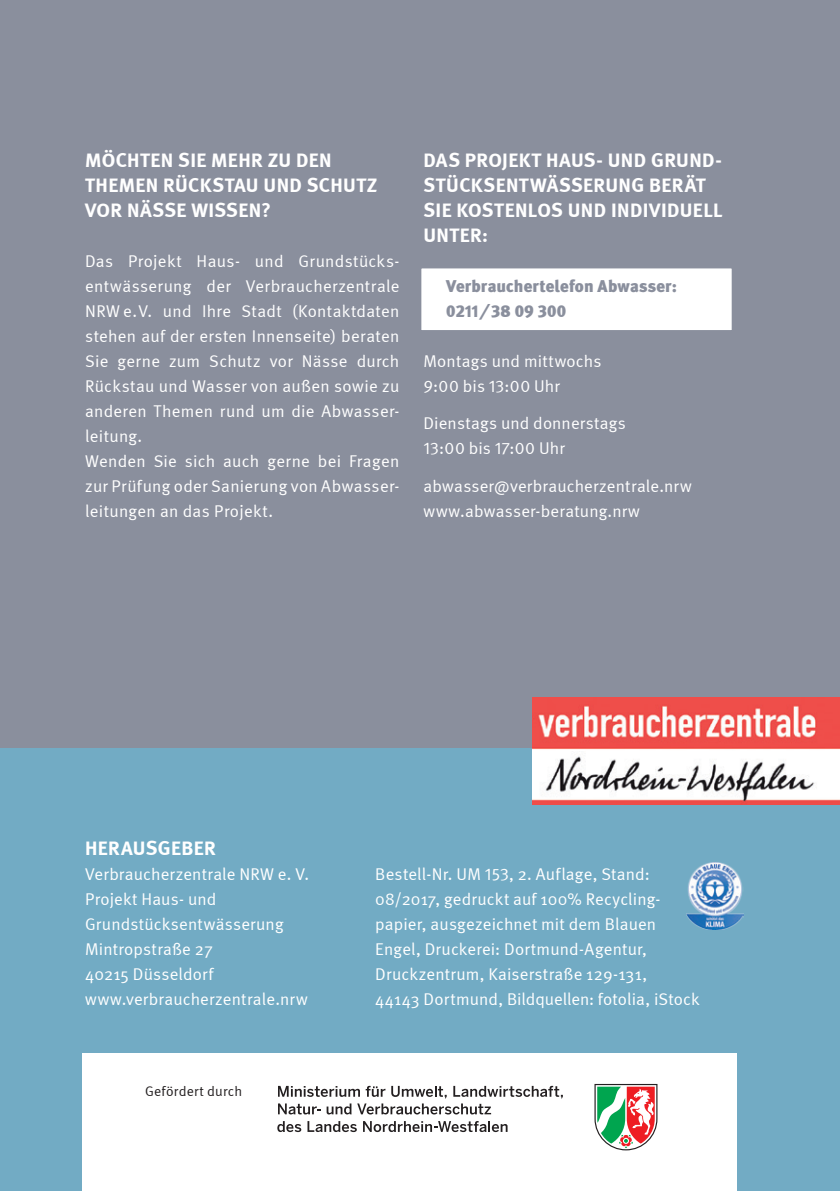
<style>
.page{position:relative;width:840px;height:1191px;background:#fff}
.page>*{position:absolute;margin:0;border:0;box-sizing:border-box;transform-origin:0 0}
.t1{font:700 20px/25px "Meta";letter-spacing:.02em;color:#fff}
.t2{font:17px/25px "Meta Normal";letter-spacing:.015em;color:#fff}
.t3{font:900 17px "Meta Plus";letter-spacing:.01em;color:#8a8f9d}
.t4{font:17px "Meta Normal Expert";letter-spacing:.025em;color:#fff}
.t5{font:17px "Meta Black Expert";letter-spacing:.005em;color:#8a8f9d}
.t6{font:14px "Meta Normal";letter-spacing:.02em;color:#231f20}
.s1{font-family:"Meta Normal Expert"}
.s2{font-family:"Meta Normal"}
</style>
<div class="page">
<div style="left:0;top:0;width:839px;height:776px;background:#8a8f9d"></div>
<div style="left:0;top:748px;width:839px;height:443px;background:#72abc4"></div>
<img style="left:686px;top:862px;width:57px;height:67px">
<img style="left:532px;top:697px;width:307px;height:107px">
<div style="left:82px;top:1053px;width:654px;height:138px;background:#fff"></div>
<svg style="left:594px;top:1084px;width:63px;height:66px"></svg>
<svg style="left:278px;top:1085px;width:284px;height:29px"></svg>
<svg style="left:277px;top:1121px;width:24px;height:11px"></svg>
<svg style="left:307px;top:1121px;width:49px;height:11px"></svg>
<svg style="left:363px;top:1121px;width:144px;height:11px"></svg>
<div style="left:419px;top:266px;width:314px;height:66px;background:#fff;border:2px solid #8a8f9d"></div>
<p class="t1" style="left:85px;top:147px;width:294px">MÖCHTEN SIE MEHR ZU DEN<br>THEMEN RÜCKSTAU UND SCHUTZ<br>VOR NÄSSE WISSEN?</p>
<p class="t2" style="left:85px;top:248px;width:316px">Das Projekt Haus- und Grundstücks&shy;entwässerung der Verbraucherzentrale NRW e.V. und Ihre Stadt (Kontaktdaten stehen auf der ersten Innenseite) beraten Sie gerne zum Schutz vor Nässe durch Rückstau und Wasser von außen sowie zu anderen Themen rund um die Abwasser&shy;leitung.<br>Wenden Sie sich auch gerne bei Fragen zur Prüfung oder Sanierung von Abwasser&shy;leitungen an das Projekt.</p>
<p class="t1" style="left:423px;top:147px;width:300px">DAS PROJEKT HAUS- UND GRUND-<br>STÜCKSENTWÄSSERUNG BERÄT<br>SIE KOSTENLOS UND INDIVIDUELL<br>UNTER:</p>
<p class="t3" style="left:446px;top:276px;width:232px">Verbrauchertelefon Abwasser:</p>
<p class="t5" style="left:446px;top:301px;width:121px">0211 / 38 09 300</p>
<p class="t2" style="left:423px;top:348px;width:179px">Montags und mittwochs<br><span class="s1">9</span>:<span class="s1">00</span> bis <span class="s1">13</span>:<span class="s1">00</span> Uhr</p>
<p class="t2" style="left:423px;top:411px;width:204px">Dienstags und donnerstags</p>
<p class="t4" style="left:423px;top:439px;width:143px">13<span class="s2">:</span>00 <span class="s2">bis</span> 17<span class="s2">:</span>00 <span class="s2">Uhr</span></p>
<p class="t2" style="left:423px;top:473px;width:269px">abwasser@verbraucherzentrale.nrw www.abwasser-beratung.nrw</p>
<p class="t1" style="left:85px;top:835px;width:132px">HERAUSGEBER</p>
<p class="t2" style="left:85px;top:861px;width:225px">Verbraucherzentrale NRW e. V.<br>Projekt Haus- und<br>Grundstücksentwässerung<br>Mintropstraße 27<br>40215 Düsseldorf www.verbraucherzentrale.nrw</p>
<p class="t2" style="left:375px;top:861px;width:326px">Bestell-Nr. UM <span class="s1">153</span>, 2. Auflage, Stand:<br>08/2017, gedruckt auf 100% Recycling&shy;papier, ausgezeichnet mit dem Blauen Engel, Druckerei: Dortmund-Agentur, Druckzentrum, Kaiserstraße 129-131,<br>44143 Dortmund, Bildquellen: fotolia, iStock</p>
<p class="t6" style="left:145px;top:1083px;width:99px">Gefördert durch</p>
</div>
